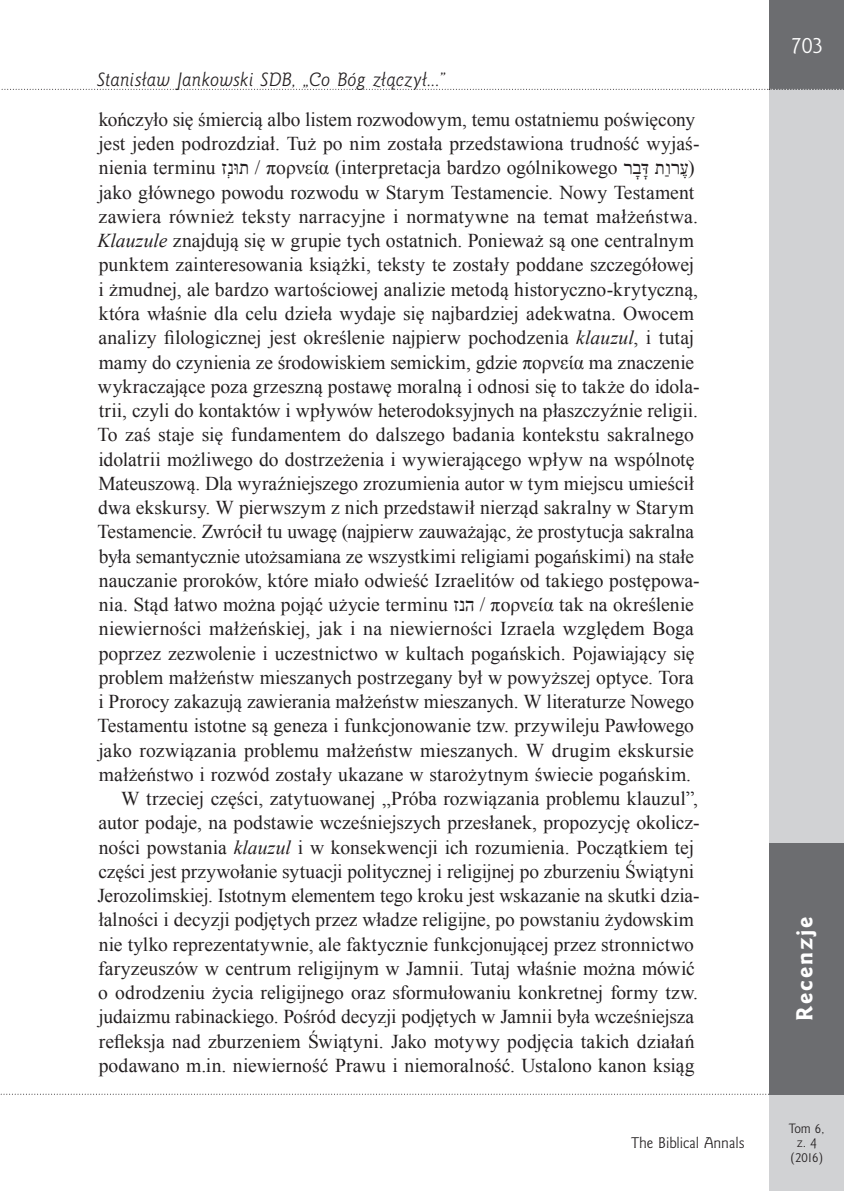
<style>
.page{position:relative;width:844px;height:1191px;background:#fff}
.page>*{position:absolute;margin:0;border:0;box-sizing:border-box;transform-origin:0 0}
.t1{font:21px "Goldy EFN Heavy";letter-spacing:.1em;color:#fff}
.t2{font:21px "Goldy EFN";color:#fff}
.Akapit{font:19.6px/24.3px "Times New Roman";color:#231f20}
.t3{font:italic 17.5px "Goldy EFN";letter-spacing:.01em;color:#231f20}
.t4{font:14px "Goldy EFN";color:#231f20}
.t5{font:12.25px/14.7px "Goldy EFN";color:#231f20;text-align:center}
.s1{font-family:"SBL Hebrew"}
.s2{font-style:italic}
</style>
<div class="page">
<div style="left:769px;top:0;width:74px;height:1191px;background:#d1d2d4"></div>
<div style="left:769px;top:0;width:74px;height:89px;background:#6c6d70"></div>
<svg style="left:1px;top:1093px;width:843px;height:1px"></svg>
<div style="left:769px;top:843px;width:74px;height:251px;background:#6c6d70"></div>
<svg style="left:1px;top:89px;width:843px;height:1px"></svg>
<p class="t3" style="left:97px;top:70px;width:349px">Stanisław Jankowski SDB, „Co Bóg złączył...”</p>
<p class="Akapit" style="left:98px;top:107px;width:602px">kończyło się śmiercią albo listem rozwodowym, temu ostatniemu poświęcony jest jeden podrozdział. Tuż po nim została przedstawiona trudność wyjaś&shy;nienia terminu זְ ונּת / πορνεία (interpretacja bardzo ogólnikowego בר דּ<span class="s1">ָ</span> תַרו ֶע (</p>
<p class="Akapit" style="left:97px;top:155px;width:603px;text-indent:548px"><span class="s1">ָ<br></span>jako głównego powodu rozwodu w Starym Testamencie. Nowy Testament zawiera również teksty narracyjne i normatywne na temat małżeństwa.<br><span class="s2">Klauzule</span> znajdują się w grupie tych ostatnich. Ponieważ są one centralnym punktem zainteresowania książki, teksty te zostały poddane szczegółowej i żmudnej, ale bardzo wartościowej analizie metodą historyczno-krytyczną, która właśnie dla celu dzieła wydaje się najbardziej adekwatna. Owocem analizy filologicznej jest określenie najpierw pochodzenia <span class="s2">klauzul</span>, i tutaj mamy do czynienia ze środowiskiem semickim, gdzie πορνεία ma znaczenie wykraczające poza grzeszną postawę moralną i odnosi się to także do idola&shy;trii, czyli do kontaktów i wpływów heterodoksyjnych na płaszczyźnie religii.<br>To zaś staje się fundamentem do dalszego badania kontekstu sakralnego idolatrii możliwego do dostrzeżenia i wywierającego wpływ na wspólnotę Mateuszową. Dla wyraźniejszego zrozumienia autor w tym miejscu umieścił dwa ekskursy. W pierwszym z nich przedstawił nierząd sakralny w Starym Testamencie. Zwrócił tu uwagę (najpierw zauważając, że prostytucja sakralna była semantycznie utożsamiana ze wszystkimi religiami pogańskimi) na stałe nauczanie proroków, które miało odwieść Izraelitów od takiego postępowa&shy;nia. Stąd łatwo można pojąć użycie terminu הנז / πορνεία tak na określenie niewierności małżeńskiej, jak i na niewierności Izraela względem Boga poprzez zezwolenie i uczestnictwo w kultach pogańskich. Pojawiający się problem małżeństw mieszanych postrzegany był w powyższej optyce. Tora i Prorocy zakazują zawierania małżeństw mieszanych. W literaturze Nowego Testamentu istotne są geneza i funkcjonowanie tzw. przywileju Pawłowego jako rozwiązania problemu małżeństw mieszanych. W drugim ekskursie małżeństwo i rozwód zostały ukazane w starożytnym świecie pogańskim.</p>
<p class="Akapit" style="left:97px;top:786px;width:603px;text-indent:24px">W trzeciej części, zatytuowanej „Próba rozwiązania problemu klauzul”, autor podaje, na podstawie wcześniejszych przesłanek, propozycję okolicz&shy;ności powstania <span class="s2">klauzul</span> i w konsekwencji ich rozumienia. Początkiem tej części jest przywołanie sytuacji politycznej i religijnej po zburzeniu Świątyni Jerozolimskiej. Istotnym elementem tego kroku jest wskazanie na skutki dzia&shy;łalności i decyzji podjętych przez władze religijne, po powstaniu żydowskim nie tylko reprezentatywnie, ale faktycznie funkcjonującej przez stronnictwo faryzeuszów w centrum religijnym w Jamnii. Tutaj właśnie można mówić o odrodzeniu życia religijnego oraz sformułowaniu konkretnej formy tzw. judaizmu rabinackiego. Pośród decyzji podjętych w Jamnii była wcześniejsza refleksja nad zburzeniem Świątyni. Jako motywy podjęcia takich działań podawano m.in. niewierność Prawu i niemoralność. Ustalono kanon ksiąg</p>
<p class="t4" style="left:631px;top:1134px;width:115px">The Biblical Annals</p>
<p class="t2" style="left:790px;top:33px;width:33px">703</p>
<p class="t1" style="left:791px;top:1021px;width:106px;rotate:-90deg">Recenzje</p>
<p class="t5" style="left:788px;top:1121px;width:37px">Tom 6, z. 4 (2016)</p>
</div>
